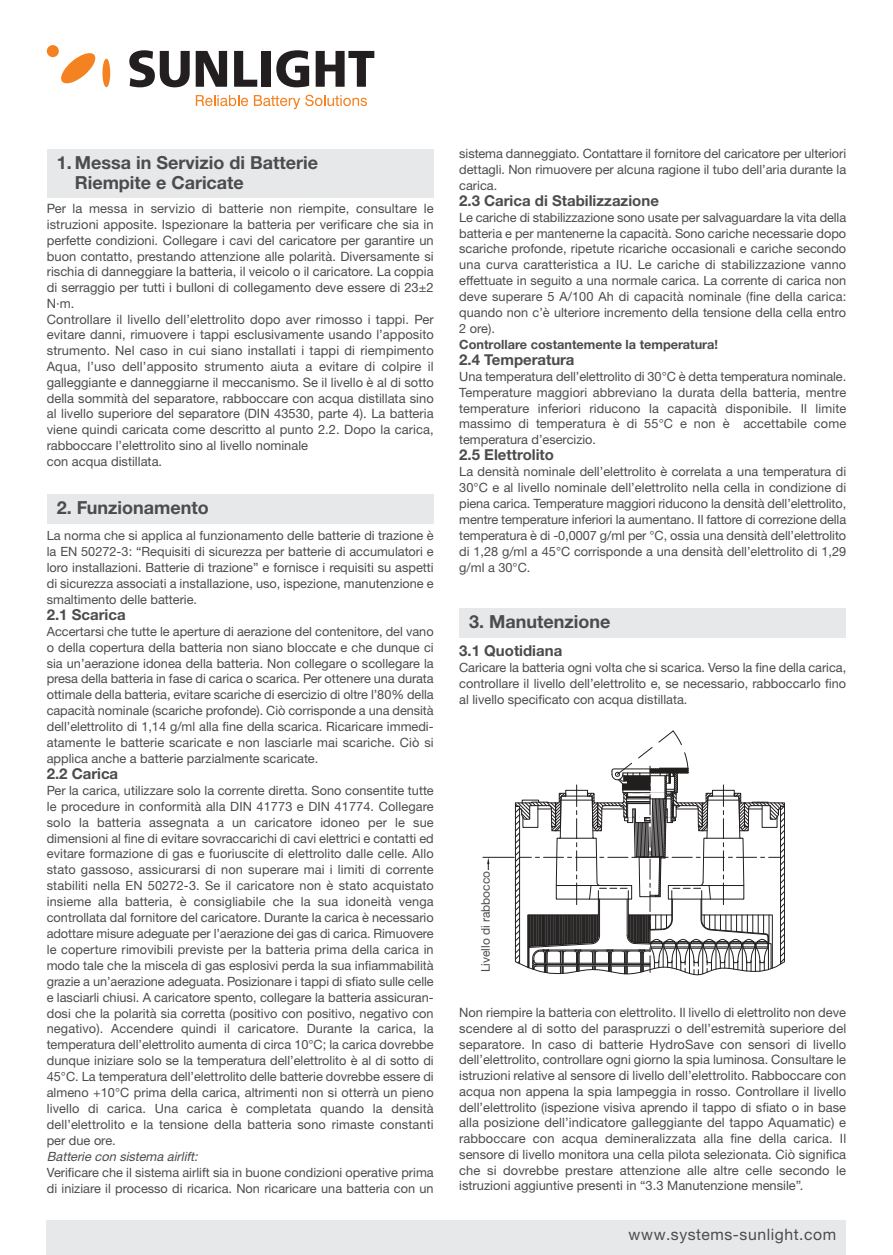
<style>
.page{position:relative;width:893px;height:1255px;background:#fff}
.page>*{position:absolute;margin:0;border:0;box-sizing:border-box;transform-origin:0 0}
.t1{font:700 18px/19.5px "Helvetica Neue LTW1 G";color:#4b4c4d}
.t2{font:15.75px "Helvetica Neue LTW1 G";letter-spacing:.035em;color:#4b4c4d}
.t3{font:700 15px "Helvetica Neue LTW1 G";color:#4b4c4d}
.t4{font:12.9px/15.8px "Helvetica Neue LTW1 G";color:#4b4c4d}
.t5{font:12.75px/15.9px "Helvetica Neue LTW1 G";color:#4b4c4d;text-align:justify}
.t6{font:700 12.75px "Helvetica Neue LTW1 G";color:#4b4c4d}
.t7{font:italic 12.75px "Helvetica Neue LTW1 G";color:#4b4c4d}
.t8{font:12px "Helvetica Neue LTW1 G";color:#4b4c4d}
</style>
<div class="page">
<div style="left:47px;top:1220px;width:799px;height:34px;background:#e7e8e9"></div>
<svg style="left:129px;top:50px;width:61px;height:37px"></svg>
<svg style="left:196px;top:51px;width:31px;height:36px"></svg>
<svg style="left:234px;top:51px;width:23px;height:36px"></svg>
<div style="left:262px;top:51px;width:9px;height:36px;background:#231f20"></div>
<svg style="left:276px;top:50px;width:33px;height:37px"></svg>
<svg style="left:316px;top:51px;width:58px;height:36px"></svg>
<div style="left:102px;top:59px;width:8px;height:28px;background:#f58220;border-radius:50%"></div>
<svg style="left:61px;top:53px;width:35px;height:31px"></svg>
<div style="left:47px;top:45px;width:12px;height:12px;background:#f58220;border-radius:50%"></div>
<svg style="left:196px;top:95px;width:52px;height:11px"></svg>
<svg style="left:254px;top:95px;width:113px;height:14px"></svg>
<hr style="left:483px;top:857px;width:31px;height:1px;background:#211e1e">
<svg style="left:483px;top:857px;width:9px;height:12px"></svg>
<svg style="left:515px;top:730px;width:270px;height:244px"></svg>
<div style="left:47px;top:149px;width:387px;height:48px;background:#e7e8e9"></div>
<div style="left:47px;top:493px;width:387px;height:30px;background:#e7e8e9"></div>
<div style="left:459px;top:607px;width:387px;height:30px;background:#e7e8e9"></div>
<h1 class="t1" style="left:75px;top:155px;width:245px;text-indent:-18px">1. Messa in Servizio di Batterie<br>Riempite e Caricate</h1>
<p class="t4" style="left:47px;top:202px;width:388px">Per la messa in servizio di batterie non riempite, consultare le istruzioni apposite. Ispezionare la batteria per verificare che sia in perfette condizioni. Collegare i cavi del caricatore per garantire un buon contatto, prestando attenzione alle polarità. Diversamente si rischia di danneggiare la batteria, il veicolo o il caricatore. La coppia di serraggio per tutti i bulloni di collegamento deve essere di 23±2<br>N·m.<br>Controllare il livello dell’elettrolito dopo aver rimosso i tappi. Per evitare danni, rimuovere i tappi esclusivamente usando l’apposito strumento. Nel caso in cui siano installati i tappi di riempimento Aqua, l’uso dell’apposito strumento aiuta a evitare di colpire il galleggiante e danneggiarne il meccanismo. Se il livello è al di sotto della sommità del separatore, rabboccare con acqua distillata sino al livello superiore del separatore (DIN 43530, parte 4). La batteria viene quindi caricata come descritto al punto 2.2. Dopo la carica, rabboccare l’elettrolito sino al livello nominale<br>con acqua distillata.</p>
<h1 class="t1" style="left:57px;top:499px;width:153px">2. Funzionamento</h1>
<p class="t5" style="left:47px;top:529px;width:388px">La norma che si applica al funzionamento delle batterie di trazione è la EN 50272-3: “Requisiti di sicurezza per batterie di accumulatori e loro installazioni. Batterie di trazione” e fornisce i requisiti su aspetti di sicurezza associati a installazione, uso, ispezione, manutenzione e smaltimento delle batterie.</p>
<p class="t3" style="left:47px;top:609px;width:80px">2.1 Scarica</p>
<p class="t5" style="left:47px;top:624px;width:388px">Accertarsi che tutte le aperture di aerazione del contenitore, del vano o della copertura della batteria non siano bloccate e che dunque ci sia un’aerazione idonea della batteria. Non collegare o scollegare la presa della batteria in fase di carica o scarica. Per ottenere una durata ottimale della batteria, evitare scariche di esercizio di oltre l’80% della capacità nominale (scariche profonde). Ciò corrisponde a una densità dell’elettrolito di 1,14 g/ml alla fine della scarica. Ricaricare immedi&shy;atamente le batterie scaricate e non lasciarle mai scariche. Ciò si applica anche a batterie parzialmente scaricate.</p>
<p class="t3" style="left:47px;top:768px;width:73px">2.2 Carica</p>
<p class="t5" style="left:47px;top:783px;width:388px">Per la carica, utilizzare solo la corrente diretta. Sono consentite tutte le procedure in conformità alla DIN 41773 e DIN 41774. Collegare solo la batteria assegnata a un caricatore idoneo per le sue dimensioni al fine di evitare sovraccarichi di cavi elettrici e contatti ed evitare formazione di gas e fuoriuscite di elettrolito dalle celle. Allo stato gassoso, assicurarsi di non superare mai i limiti di corrente stabiliti nella EN 50272-3. Se il caricatore non è stato acquistato insieme alla batteria, è consigliabile che la sua idoneità venga controllata dal fornitore del caricatore. Durante la carica è necessario adottare misure adeguate per l’aerazione dei gas di carica. Rimuovere le coperture rimovibili previste per la batteria prima della carica in modo tale che la miscela di gas esplosivi perda la sua infiammabilità grazie a un’aerazione adeguata. Posizionare i tappi di sfiato sulle celle e lasciarli chiusi. A caricatore spento, collegare la batteria assicuran&shy;dosi che la polarità sia corretta (positivo con positivo, negativo con negativo). Accendere quindi il caricatore. Durante la carica, la temperatura dell’elettrolito aumenta di circa 10°C; la carica dovrebbe dunque iniziare solo se la temperatura dell’elettrolito è al di sotto di 45°C. La temperatura dell’elettrolito delle batterie dovrebbe essere di almeno +10°C prima della carica, altrimenti non si otterrà un pieno livello di carica. Una carica è completata quando la densità dell’elettrolito e la tensione della batteria sono rimaste constanti per due ore.</p>
<p class="t7" style="left:47px;top:1151px;width:155px">Batterie con sistema airlift:</p>
<p class="t5" style="left:47px;top:1165px;width:388px">Verificare che il sistema airlift sia in buone condizioni operative prima di iniziare il processo di ricarica. Non ricaricare una batteria con un</p>
<p class="t5" style="left:459px;top:147px;width:388px">sistema danneggiato. Contattare il fornitore del caricatore per ulteriori dettagli. Non rimuovere per alcuna ragione il tubo dell’aria durante la carica.</p>
<p class="t3" style="left:459px;top:195px;width:201px">2.3 Carica di Stabilizzazione</p>
<p class="t5" style="left:459px;top:210px;width:388px">Le cariche di stabilizzazione sono usate per salvaguardare la vita della batteria e per mantenerne la capacità. Sono cariche necessarie dopo scariche profonde, ripetute ricariche occasionali e cariche secondo una curva caratteristica a IU. Le cariche di stabilizzazione vanno effettuate in seguito a una normale carica. La corrente di carica non deve superare 5 A/100 Ah di capacità nominale (fine della carica: quando non c’è ulteriore incremento della tensione della cella entro 2 ore).</p>
<p class="t6" style="left:459px;top:340px;width:260px">Controllare costantemente la temperatura!</p>
<p class="t3" style="left:459px;top:354px;width:117px">2.4 Temperatura</p>
<p class="t5" style="left:459px;top:369px;width:388px">Una temperatura dell’elettrolito di 30°C è detta temperatura nominale.<br>Temperature maggiori abbreviano la durata della batteria, mentre temperature inferiori riducono la capacità disponibile. Il limite massimo di temperatura è di 55°C e non è accettabile come temperatura d’esercizio.</p>
<p class="t3" style="left:459px;top:449px;width:96px">2.5 Elettrolito</p>
<p class="t5" style="left:459px;top:465px;width:388px">La densità nominale dell’elettrolito è correlata a una temperatura di 30°C e al livello nominale dell’elettrolito nella cella in condizione di piena carica. Temperature maggiori riducono la densità dell’elettrolito, mentre temperature inferiori la aumentano. Il fattore di correzione della temperatura è di -0,0007 g/ml per °C, ossia una densità dell’elettrolito di 1,28 g/ml a 45°C corrisponde a una densità dell’elettrolito di 1,29 g/ml a 30°C.</p>
<h1 class="t1" style="left:469px;top:613px;width:143px">3. Manutenzione</h1>
<p class="t3" style="left:459px;top:645px;width:105px">3.1 Quotidiana</p>
<p class="t5" style="left:459px;top:661px;width:388px">Caricare la batteria ogni volta che si scarica. Verso la fine della carica, controllare il livello dell’elettrolito e, se necessario, rabboccarlo fino al livello specificato con acqua distillata.</p>
<p class="t8" style="left:481px;top:972px;width:103px;rotate:-90deg">Livello di rabbocco</p>
<p class="t4" style="left:459px;top:1005px;width:388px;text-align:justify">Non riempire la batteria con elettrolito. Il livello di elettrolito non deve scendere al di sotto del paraspruzzi o dell’estremità superiore del separatore. In caso di batterie HydroSave con sensori di livello dell’elettrolito, controllare ogni giorno la spia luminosa. Consultare le istruzioni relative al sensore di livello dell’elettrolito. Rabboccare con acqua non appena la spia lampeggia in rosso. Controllare il livello dell’elettrolito (ispezione visiva aprendo il tappo di sfiato o in base alla posizione dell’indicatore galleggiante del tappo Aquamatic) e rabboccare con acqua demineralizzata alla fine della carica. Il sensore di livello monitora una cella pilota selezionata. Ciò significa che si dovrebbe prestare attenzione alle altre celle secondo le istruzioni aggiuntive presenti in “3.3 Manutenzione mensile”.</p>
<p class="t2" style="left:628px;top:1228px;width:209px">www.systems-sunlight.com</p>
</div>
